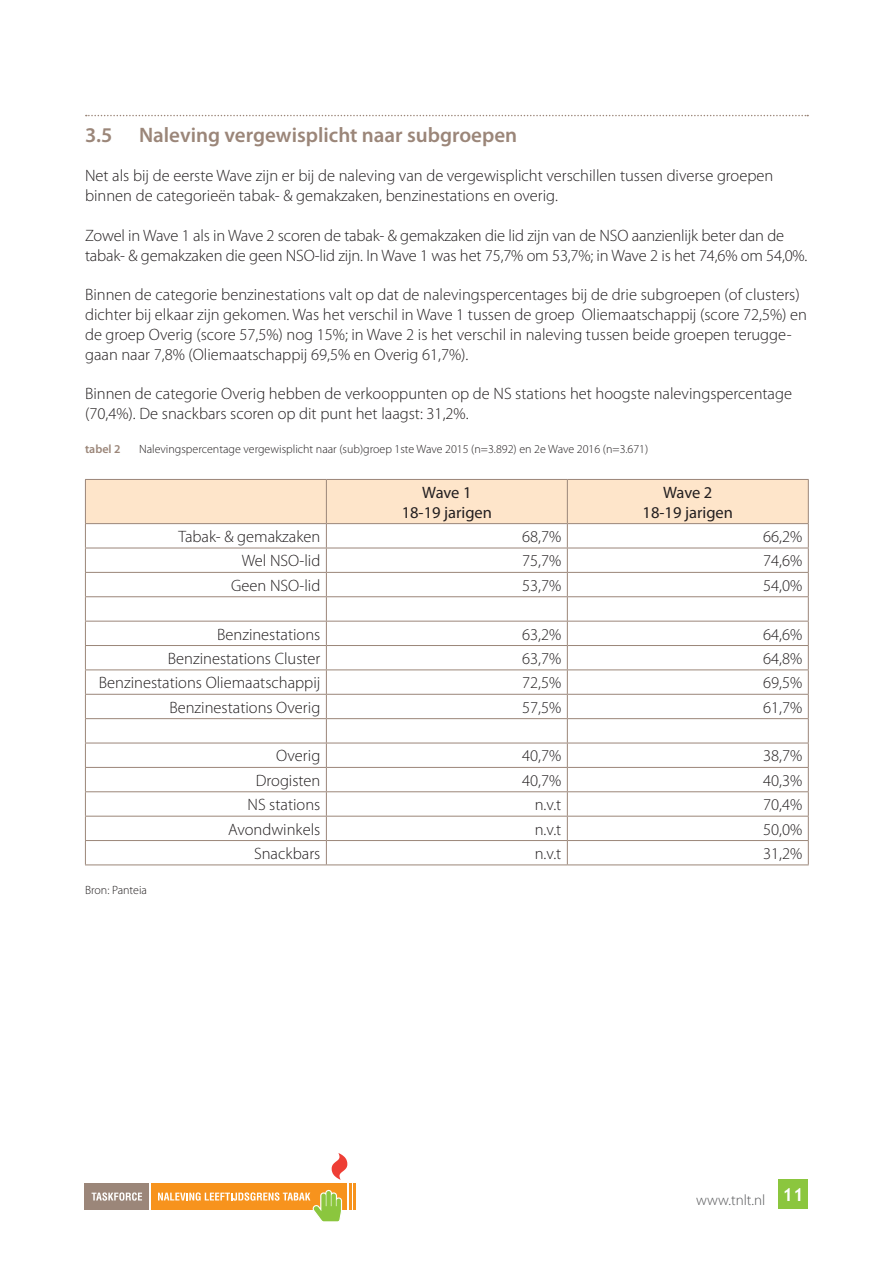
<style>
.page{position:relative;width:893px;height:1263px;background:#fff}
.page>*{position:absolute;margin:0;border:0;box-sizing:border-box;transform-origin:0 0}
.t1{font:600 21px "Myriad Pro";color:#9b8679}
.t2{font:300 16.5px/19.8px "Myriad Pro";color:#231f20}
.t3{font:16.5px/19.8px "Myriad Pro";color:#231f20;text-align:center}
.t4{font:300 15px "Myriad Pro";color:#57585a}
.t5{font:300 12px "Myriad Pro";color:#231f20}
.t6{font:600 12px "Myriad Pro";color:#9b8679}
</style>
<div class="page">
<div style="left:778px;top:1179px;width:30px;height:30px;background:#8bc63e"></div>
<div style="left:85px;top:1183px;width:64px;height:26px;background:#9b8679"></div>
<div style="left:151px;top:1183px;width:195px;height:26px;background:#f7931d"></div>
<svg style="left:92px;top:1192px;width:50px;height:9px"></svg>
<svg style="left:332px;top:1153px;width:15px;height:27px"></svg>
<svg style="left:158px;top:1190px;width:184px;height:32px"></svg>
<hr style="left:349px;top:1183px;width:2px;height:26px;background:#f7931d">
<hr style="left:353px;top:1183px;width:3px;height:26px;background:#f7931d">
<svg style="left:86px;top:115px;width:722px;height:1px"></svg>
<svg style="left:85px;top:479px;width:724px;height:385px"></svg>
<hr style="left:85px;top:864px;width:241px;height:1px;background:#9b8679">
<hr style="left:326px;top:864px;width:241px;height:1px;background:#9b8679">
<hr style="left:567px;top:864px;width:242px;height:1px;background:#9b8679">
<p class="t1" style="left:85px;top:123px;width:29px">3.5</p>
<p class="t1" style="left:139px;top:123px;width:380px">Naleving vergewisplicht naar subgroepen</p>
<p class="t2" style="left:85px;top:166px;width:690px">Net als bij de eerste Wave zijn er bij de naleving van de vergewisplicht verschillen tussen diverse groepen binnen de categorieën tabak- &amp; gemakzaken, benzinestations en overig.</p>
<p class="t2" style="left:85px;top:226px;width:724px">Zowel in Wave 1 als in Wave 2 scoren de tabak- &amp; gemakzaken die lid zijn van de NSO aanzienlijk beter dan de tabak- &amp; gemakzaken die geen NSO-lid zijn. In Wave 1 was het 75,7% om 53,7%; in Wave 2 is het 74,6% om 54,0%.</p>
<p class="t2" style="left:85px;top:285px;width:724px">Binnen de categorie benzinestations valt op dat de nalevingspercentages bij de drie subgroepen (of clusters) dichter bij elkaar zijn gekomen. Was het verschil in Wave 1 tussen de groep Oliemaatschappij (score 72,5%) en de groep Overig (score 57,5%) nog 15%; in Wave 2 is het verschil in naleving tussen beide groepen terugge&shy;gaan naar 7,8% (Oliemaatschappij 69,5% en Overig 61,7%).</p>
<p class="t2" style="left:85px;top:384px;width:708px">Binnen de categorie Overig hebben de verkooppunten op de NS stations het hoogste nalevingspercentage (70,4%). De snackbars scoren op dit punt het laagst: 31,2%.</p>
<p class="t6" style="left:85px;top:443px;width:37px">tabel 2</p>
<p class="t5" style="left:139px;top:443px;width:511px">Nalevingspercentage vergewisplicht naar (sub)groep 1ste Wave 2015 (n=3.892) en 2e Wave 2016 (n=3.671)</p>
<p class="t3" style="left:402px;top:483px;width:92px">Wave 1<br>18-19 jarigen</p>
<p class="t3" style="left:643px;top:483px;width:92px">Wave 2<br>18-19 jarigen</p>
<p class="t2" style="left:178px;top:527px;width:143px">Tabak- &amp; gemakzaken</p>
<p class="t2" style="left:522px;top:527px;width:41px">68,7%</p>
<p class="t2" style="left:763px;top:527px;width:41px">66,2%</p>
<p class="t2" style="left:242px;top:551px;width:80px">Wel NSO-lid</p>
<p class="t2" style="left:522px;top:551px;width:41px">75,7%</p>
<p class="t2" style="left:763px;top:551px;width:41px">74,6%</p>
<p class="t2" style="left:231px;top:576px;width:91px">Geen NSO-lid</p>
<p class="t2" style="left:522px;top:576px;width:41px">53,7%</p>
<p class="t2" style="left:763px;top:576px;width:41px">54,0%</p>
<p class="t2" style="left:217px;top:624px;width:105px">Benzinestations</p>
<p class="t2" style="left:522px;top:624px;width:41px">63,2%</p>
<p class="t2" style="left:763px;top:624px;width:41px">64,6%</p>
<p class="t2" style="left:168px;top:649px;width:154px">Benzinestations Cluster</p>
<p class="t2" style="left:522px;top:649px;width:41px">63,7%</p>
<p class="t2" style="left:763px;top:649px;width:41px">64,8%</p>
<p class="t2" style="left:99px;top:673px;width:223px">Benzinestations Oliemaatschappij</p>
<p class="t2" style="left:522px;top:673px;width:41px">72,5%</p>
<p class="t2" style="left:763px;top:673px;width:41px">69,5%</p>
<p class="t2" style="left:169px;top:697px;width:152px">Benzinestations Overig</p>
<p class="t2" style="left:522px;top:697px;width:41px">57,5%</p>
<p class="t2" style="left:763px;top:697px;width:41px">61,7%</p>
<p class="t2" style="left:276px;top:746px;width:46px">Overig</p>
<p class="t2" style="left:522px;top:746px;width:41px">40,7%</p>
<p class="t2" style="left:763px;top:746px;width:41px">38,7%</p>
<p class="t2" style="left:256px;top:771px;width:66px">Drogisten</p>
<p class="t2" style="left:522px;top:771px;width:41px">40,7%</p>
<p class="t2" style="left:763px;top:771px;width:41px">40,3%</p>
<p class="t2" style="left:247px;top:795px;width:74px">NS stations</p>
<p class="t2" style="left:535px;top:795px;width:28px">n.v.t</p>
<p class="t2" style="left:763px;top:795px;width:41px">70,4%</p>
<p class="t2" style="left:228px;top:819px;width:94px">Avondwinkels</p>
<p class="t2" style="left:535px;top:819px;width:28px">n.v.t</p>
<p class="t2" style="left:763px;top:819px;width:41px">50,0%</p>
<p class="t2" style="left:254px;top:844px;width:68px">Snackbars</p>
<p class="t2" style="left:535px;top:844px;width:28px">n.v.t</p>
<p class="t2" style="left:763px;top:844px;width:41px">31,2%</p>
<p class="t5" style="left:85px;top:883px;width:63px">Bron: Panteia</p>
<p class="t4" style="left:696px;top:1192px;width:109px">www.tnlt.nl <sup>11</sup></p>
</div>
